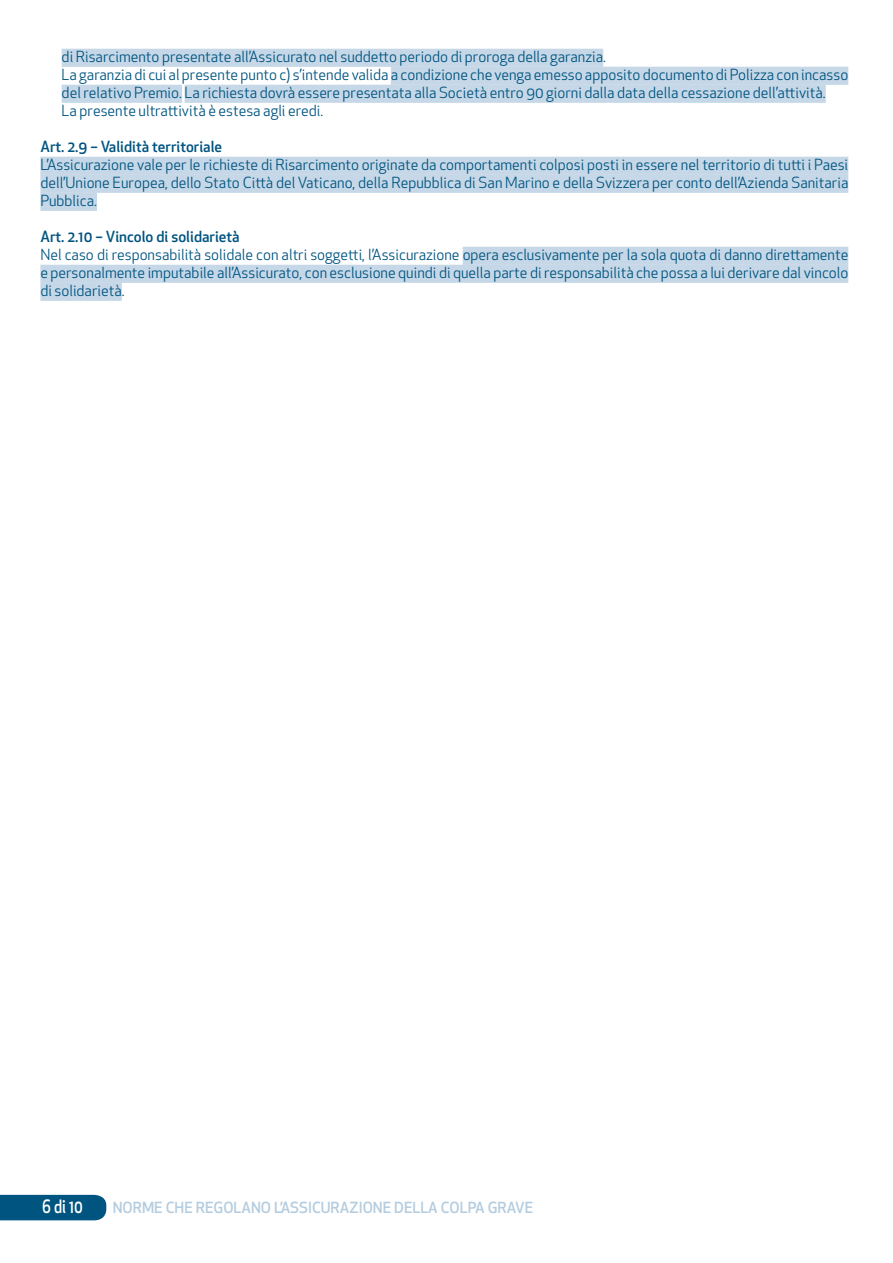
<style>
.page{position:relative;width:893px;height:1263px;background:#fff}
.page>*{position:absolute;margin:0;border:0;box-sizing:border-box;transform-origin:0 0}
.t1{font:500 18px "Apex New";color:#fff;scale:.83 1}
.t2{font:15px/18px "Apex New";color:#005480;text-align:justify}
.t3{font:500 15px "Apex New";color:#005480}
.t4{font:500 15px "Apex New";color:#b4ccdf}
</style>
<div class="page">
<div style="left:62px;top:49px;width:541px;height:18px;background:#c6d8e7"></div>
<div style="left:391px;top:67px;width:457px;height:18px;background:#c6d8e7"></div>
<div style="left:62px;top:85px;width:120px;height:18px;background:#c6d8e7"></div>
<div style="left:185px;top:85px;width:641px;height:18px;background:#c6d8e7"></div>
<div style="left:40px;top:157px;width:808px;height:18px;background:#c6d8e7"></div>
<div style="left:40px;top:175px;width:808px;height:18px;background:#c6d8e7"></div>
<div style="left:40px;top:193px;width:57px;height:18px;background:#c6d8e7"></div>
<div style="left:463px;top:247px;width:385px;height:18px;background:#c6d8e7"></div>
<div style="left:40px;top:265px;width:808px;height:18px;background:#c6d8e7"></div>
<div style="left:40px;top:283px;width:82px;height:18px;background:#c6d8e7"></div>
<div style="left:0;top:1195px;width:106px;height:25px;background:#005480"></div>
<p class="t2" style="left:62px;top:48px;width:788px;text-align:left">di Risarcimento presentate all’Assicurato nel suddetto periodo di proroga della garanzia.<br>La garanzia di cui al presente punto c) s’intende valida a condizione che venga emesso apposito documento di Polizza con incasso del relativo Premio. La richiesta dovrà essere presentata alla Società entro 90 giorni dalla data della cessazione dell’attività.<br>La presente ultrattività è estesa agli eredi.</p>
<p class="t3" style="left:40px;top:137px;width:183px">Art. 2.9 – Validità territoriale</p>
<p class="t2" style="left:40px;top:156px;width:809px">L’Assicurazione vale per le richieste di Risarcimento originate da comportamenti colposi posti in essere nel territorio di tutti i Paesi dell’Unione Europea, dello Stato Città del Vaticano, della Repubblica di San Marino e della Svizzera per conto dell’Azienda Sanitaria Pubblica.</p>
<p class="t3" style="left:40px;top:227px;width:201px">Art. 2.10 – Vincolo di solidarietà</p>
<p class="t2" style="left:40px;top:246px;width:809px">Nel caso di responsabilità solidale con altri soggetti, l’Assicurazione opera esclusivamente per la sola quota di danno direttamente e personalmente imputabile all’Assicurato, con esclusione quindi di quella parte di responsabilità che possa a lui derivare dal vincolo di solidarietà.</p>
<p class="t1" style="left:42px;top:1195px;width:51px">6 di 10</p>
<p class="t4" style="left:113px;top:1198px;width:422px">NORME CHE REGOLANO L’ASSICURAZIONE DELLA COLPA GRAVE</p>
</div>
